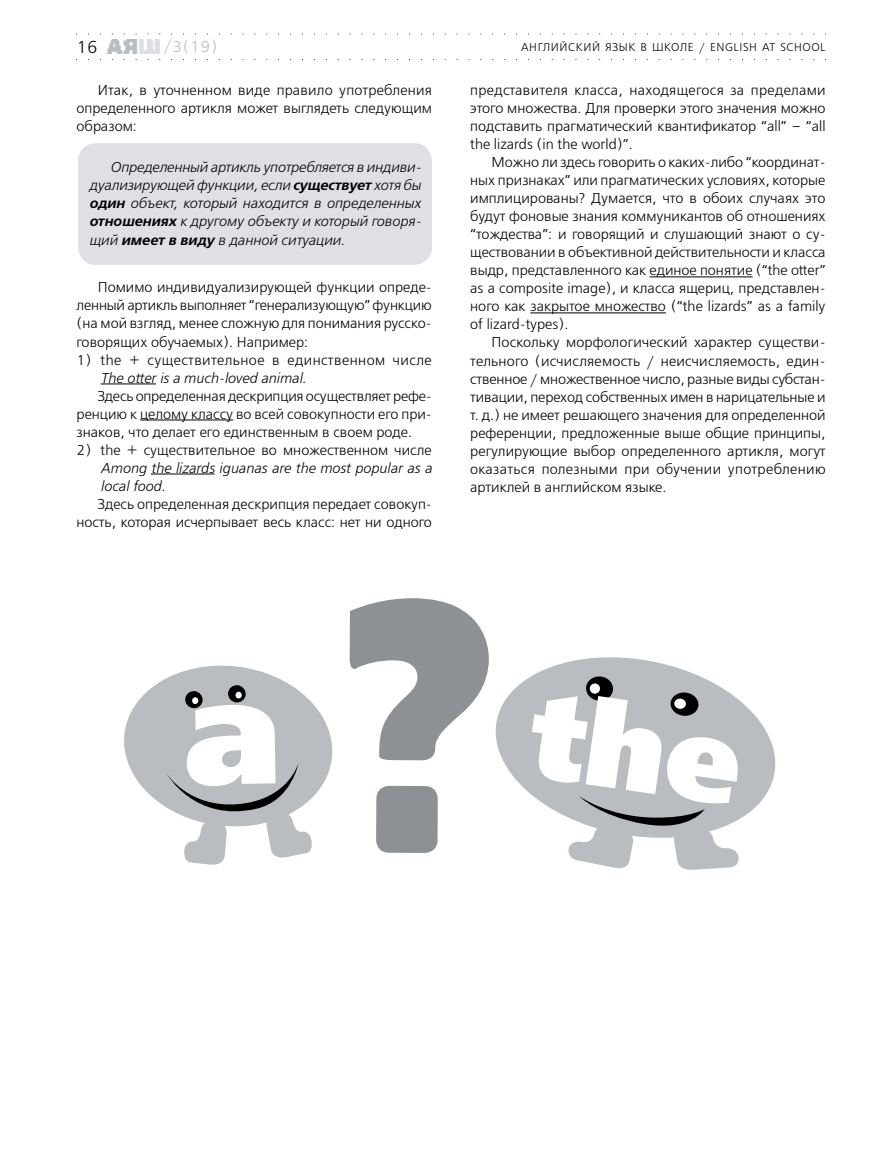
<style>
.page{position:relative;width:881px;height:1170px;background:#fff}
.page>*{position:absolute;margin:0;border:0;box-sizing:border-box;transform-origin:0 0}
.t1{font:17.25px "Free Set Light C";color:#000}
.t2{font:15.75px "Free Set Light C";color:#b9bcc1}
.t3{font:14.25px/18px "Free Set Light C";color:#000;text-align:justify}
.t4{font:italic 14.25px/18px "Free Set Light C";color:#000;text-align:justify}
.t5{font:14.25px "Free Set Light C";letter-spacing:.03em;color:#000}
.t6{font:11.25px "Free Set Light C";color:#000}
.s1{font-family:"Free Set Demi Bold C"}
.s2{font-style:normal}
</style>
<div class="page">
<img style="left:106px;top:40px;width:54px;height:14px">
<svg style="left:76px;top:33px;width:739px;height:2px"></svg>
<svg style="left:76px;top:59px;width:739px;height:1px"></svg>
<hr style="left:649px;top:276px;width:103px;height:1px;background:#000">
<hr style="left:530px;top:312px;width:135px;height:1px;background:#000">
<div style="left:78px;top:143px;width:354px;height:122px;background:#dee0e3;border-radius:18px"></div>
<hr style="left:100px;top:383px;width:56px;height:1px;background:#000">
<hr style="left:140px;top:419px;width:93px;height:1px;background:#000">
<hr style="left:151px;top:473px;width:63px;height:1px;background:#000">
<svg style="left:349px;top:598px;width:138px;height:255px"></svg>
<svg style="left:124px;top:665px;width:209px;height:200px"></svg>
<svg style="left:485px;top:644px;width:291px;height:206px"></svg>
<svg style="left:531px;top:675px;width:209px;height:195px"></svg>
<p class="t1" style="left:76px;top:38px;width:23px">16</p>
<p class="t2" style="left:163px;top:38px;width:55px">/3(19)</p>
<p class="t6" style="left:521px;top:41px;width:306px">Английский язык в школЕ / English at school</p>
<p class="t3" style="left:76px;top:82px;width:357px;text-indent:21px">Итак, в уточненном виде правило употребления определенного артикля может выглядеть следующим образом:</p>
<p class="t3" style="left:470px;top:82px;width:357px">представителя класса, находящегося за пределами этого множества. Для проверки этого значения можно подставить прагматический квантификатор “all” – “all the lizards (in the world)”.</p>
<p class="t3" style="left:470px;top:154px;width:357px;text-indent:21px">М ожно ли здесь говорить о каких-либо “координат&shy;ных признаках” или прагматических условиях, которые имплицированы? Думается, что в обоих случаях это будут фоновые знания коммуникантов об отношениях “тождества”: и говорящий и слушающий знают о су&shy;ществовании в объективной действительности и класса выдр, представленного как единое понятие (“the otter” as a composite image), и класса ящериц, представлен&shy;ного как закрытое множество (“the lizards” as a family of lizard-types).</p>
<p class="t3" style="left:470px;top:334px;width:357px;text-align:left;text-indent:21px">П оскольку морфологический характер существи&shy;тельного (исчисляемость / неисчисляемость, един&shy;ственное / множественное число, разные виды субстан&shy;тивации, переход собственных имен в нарицательные и т. д.) не имеет решающего значения для определенной референции, предложенные выше общие принципы, регулирующие выбор определенного артикля, могут оказаться полезными при обучении употреблению артиклей в английском языке.</p>
<p class="t4" style="left:89px;top:159px;width:333px;text-indent:21px">Определенный артикль употребляется в индиви&shy;дуализирующей функции, если <span class="s1">существует</span> хотя бы <span class="s1">один</span> объект, который находится в определенных <span class="s1">отношениях</span> к другому объекту и который говоря&shy;щий <span class="s1">имеет в виду</span> в данной ситуации<span class="s2">.</span></p>
<p class="t3" style="left:76px;top:279px;width:357px;text-indent:21px">Помимо индивидуализирующей функции опреде&shy;ленный артикль выполняет “генерализующую” функцию (на мой взгляд, менее сложную для понимания русско&shy;говорящих обучаемых). Например:</p>
<p class="t5" style="left:77px;top:352px;width:356px">1) the + существительное в единственном числе</p>
<p class="t4" style="left:100px;top:369px;width:207px">The otter is a much-loved animal.</p>
<p class="t3" style="left:76px;top:387px;width:357px;text-indent:21px">Здесь определенная дескрипция осуществляет рефе&shy;ренцию к целому классу во всей совокупности его при&shy;знаков, что делает его единственным в своем роде.</p>
<p class="t3" style="left:76px;top:441px;width:356px">2) the + существительное во множественном числе</p>
<p class="t4" style="left:100px;top:459px;width:333px">Among the lizards iguanas are the most popular as a local food.</p>
<p class="t3" style="left:76px;top:495px;width:357px;text-align:right">Здесь определенная дескрипция передает совокуп&shy;ность, которая исчерпывает весь класс: нет ни одного</p>
</div>
